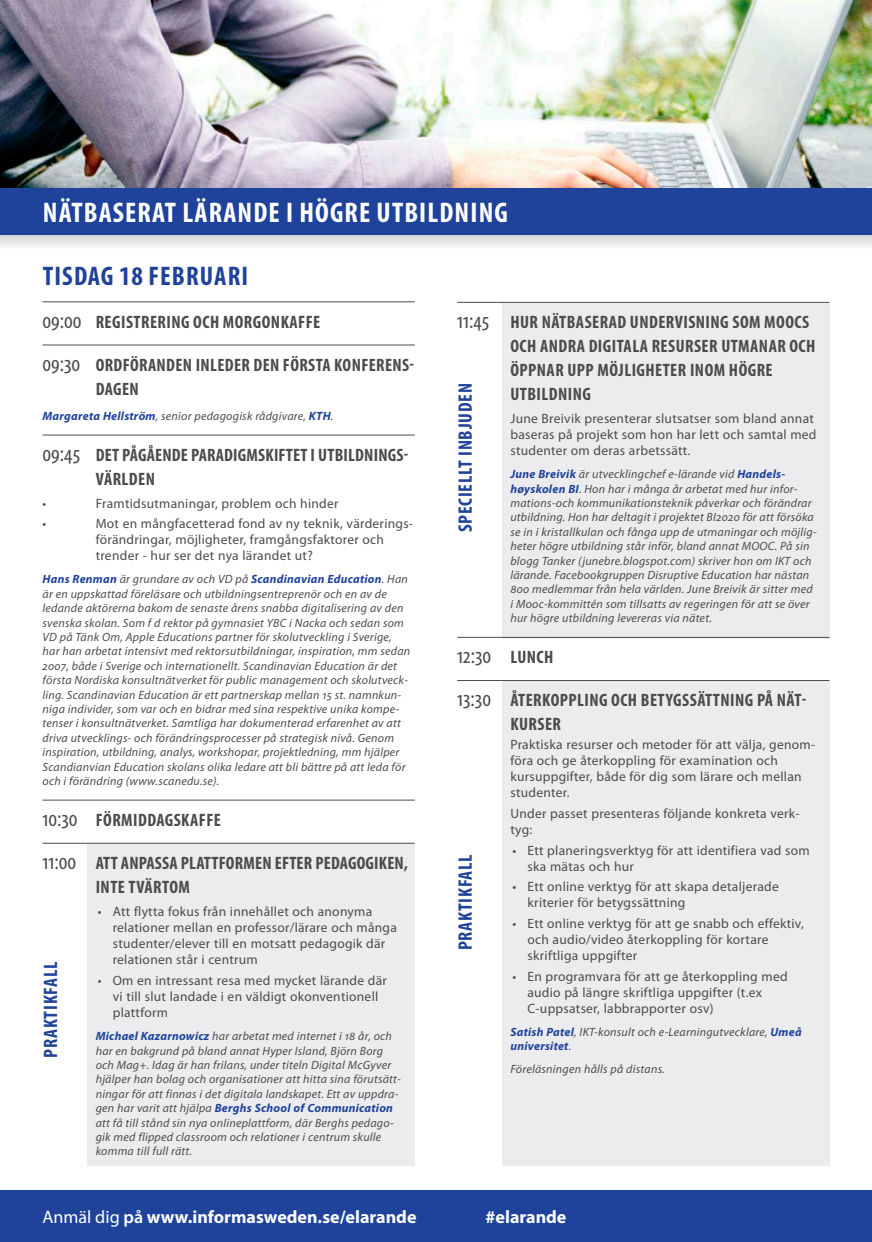
<style>
.page{position:relative;width:872px;height:1242px;background:#fff}
.page>*{position:absolute;margin:0;border:0;box-sizing:border-box;transform-origin:0 0}
.t1{font:700 condensed 28.5px "Myriad Pro";letter-spacing:.04em;color:#fff}
.t2{font:700 condensed 27px "Myriad Pro";letter-spacing:.04em;color:#1f439b}
._2-Rubrik{font:condensed 22.5px "Myriad Pro";color:#4b4c4d}
.t3{font:700 condensed 19.5px "Myriad Pro";letter-spacing:.04em;color:#1f439b}
._2-Rubrik-2{font:700 condensed 18px/24px "Myriad Pro";letter-spacing:.025em;color:#4b4c4d}
.t4{font:700 18px "Myriad Pro";color:#fff}
._2-Programpunkter_Bu{font:13.5px/16.2px "Myriad Pro";letter-spacing:.02em;color:#4b4c4d}
._2-Programpunkter{font:13.5px/16.2px "Myriad Pro";letter-spacing:.02em;color:#4b4c4d}
._2-Namn{font:italic 12px/14.4px "Myriad Pro";letter-spacing:.02em;color:#4b4c4d}
.s1{font-weight:400;font-size:22.5px}
.s2{font-weight:700;color:#1f439b}
.s3{font-weight:700;font-size:18px}
.s4{font-weight:400}
.s5{font-weight:600}
</style>
<div class="page">
<div style="left:502px;top:302px;width:327px;height:336px;background:#ececee"></div>
<div style="left:502px;top:681px;width:327px;height:484px;background:#ececee"></div>
<div style="left:0;top:1191px;width:872px;height:51px;background:#1f439b"></div>
<img style="left:0;top:0;width:872px;height:188px">
<div style="left:87px;top:844px;width:328px;height:321px;background:#ececee"></div>
<hr style="left:43px;top:301px;width:372px;height:1px;background:#4b4c4d">
<hr style="left:43px;top:344px;width:372px;height:1px;background:#4b4c4d">
<hr style="left:43px;top:435px;width:372px;height:1px;background:#4b4c4d">
<hr style="left:43px;top:799px;width:372px;height:1px;background:#4b4c4d">
<hr style="left:43px;top:843px;width:372px;height:1px;background:#4b4c4d">
<hr style="left:457px;top:302px;width:372px;height:1px;background:#4b4c4d">
<hr style="left:457px;top:637px;width:372px;height:1px;background:#4b4c4d">
<hr style="left:457px;top:680px;width:372px;height:1px;background:#4b4c4d">
<svg style="left:0;top:235px;width:872px;height:11px;background:#e2e3e4"></svg>
<div style="left:0;top:188px;width:872px;height:47px;background:#1f439b"></div>
<p class="t1" style="left:43px;top:197px;width:466px">NÄTBASERAT LÄRANDE I HÖGRE UTBILDNING</p>
<p class="t2" style="left:43px;top:261px;width:207px">TISDAG 18 FEBRUARI</p>
<p class="_2-Rubrik-2" style="left:43px;top:310px;width:279px"><span class="s1">09:00</span> REGISTRERING OCH MORGONKAFFE</p>
<p class="_2-Rubrik-2" style="left:96px;top:353px;width:320px;text-indent:-53px"><span class="s1">09:30</span> ORDFÖRANDEN INLEDER DEN FÖRSTA KONFERENS-<br>DAGEN</p>
<p class="_2-Namn" style="left:43px;top:409px;width:292px"><span class="s2">Margareta Hellström</span>, senior pedagogisk rådgivare, <span class="s2">KTH</span>.</p>
<p class="_2-Rubrik-2" style="left:96px;top:443px;width:314px;text-indent:-53px"><span class="s1">09:45</span> DET PÅGÅENDE PARADIGMSKIFTET I UTBILDNINGS-<br>VÄRLDEN</p>
<p class="_2-Programpunkter_Bu" style="left:43px;top:495px;width:5px">•</p>
<p class="_2-Programpunkter_Bu" style="left:96px;top:495px;width:244px">Framtidsutmaningar, problem och hinder</p>
<p class="_2-Programpunkter_Bu" style="left:43px;top:515px;width:5px">•</p>
<p class="_2-Programpunkter_Bu" style="left:96px;top:515px;width:319px">Mot en mångfacetterad fond av ny teknik, värderings&shy;förändringar, möjligheter, framgångsfaktorer och trender - hur ser det nya lärandet ut?</p>
<p class="_2-Namn" style="left:43px;top:572px;width:369px"><span class="s2">Hans Renman</span> är grundare av och VD på <span class="s2">Scandinavian Education</span>. Han är en uppskattad föreläsare och utbildningsentreprenör och en av de ledande aktörerna bakom de senaste årens snabba digitalisering av den svenska skolan. Som f d rektor på gymnasiet YBC i Nacka och sedan som VD på Tänk Om, Apple Educations partner för skolutveckling i Sverige, har han arbetat intensivt med rektorsutbildningar, inspiration, mm sedan 2007, både i Sverige och internationellt. Scandinavian Education är det första Nordiska konsultnätverket för public management och skolutveck&shy;ling. Scandinavian Education är ett partnerskap mellan 15 st. namnkun&shy;niga individer, som var och en bidrar med sina respektive unika kompe&shy;tenser i konsultnätverket. Samtliga har dokumenterad erfarenhet av att driva utvecklings- och förändringsprocesser på strategisk nivå. Genom inspiration, utbildning, analys, workshopar, projektledning, mm hjälper Scandianvian Education skolans olika ledare att bli bättre på att leda för och i förändring (www.scanedu.se).</p>
<p class="_2-Rubrik-2" style="left:43px;top:808px;width:180px"><span class="s1">10:30</span> FÖRMIDDAGSKAFFE</p>
<p class="_2-Rubrik-2" style="left:96px;top:851px;width:314px;text-indent:-53px"><span class="s1">11:00</span> ATT ANPASSA PLATTFORMEN EFTER PEDAGOGIKEN,<br>INTE TVÄRTOM</p>
<p class="_2-Programpunkter_Bu" style="left:113px;top:903px;width:286px;text-indent:-15px">• Att flytta fokus från innehållet och anonyma relationer mellan en professor/lärare och många studenter/elever till en motsatt pedagogik där relationen står i centrum</p>
<p class="_2-Programpunkter_Bu" style="left:113px;top:972px;width:276px;text-indent:-15px">• Om en intressant resa med mycket lärande där vi till slut landade i en väldigt okonventionell plattform</p>
<p class="_2-Namn" style="left:96px;top:1029px;width:307px"><span class="s2">Michael Kazarnowicz</span> har arbetat med internet i 18 år, och har en bakgrund på bland annat Hyper Island, Björn Borg och Mag+. Idag är han frilans, under titeln Digital McGyver hjälper han bolag och organisationer att hitta sina förutsätt&shy;ningar för att finnas i det digitala landskapet. Ett av uppdra&shy;gen har varit att hjälpa <span class="s2">Berghs School of Communication </span>att få till stånd sin nya onlineplattform, där Berghs pedago&shy;gik med flipped classroom och relationer i centrum skulle komma till full rätt.</p>
<p class="t3" style="left:40px;top:1057px;width:97px;rotate:-90deg">PRAKTIKFALL</p>
<p class="_2-Rubrik-2" style="left:510px;top:310px;width:306px;text-indent:-53px"><span class="s1">11:45</span> HUR NÄTBASERAD UNDERVISNING SOM MOOCS<br>OCH ANDRA DIGITALA RESURSER UTMANAR OCH<br>ÖPPNAR UPP MÖJLIGHETER INOM HÖGRE<br>UTBILDNING</p>
<p class="_2-Programpunkter" style="left:510px;top:410px;width:307px">June Breivik presenterar slutsatser som bland annat baseras på projekt som hon har lett och samtal med studenter om deras arbetssätt.</p>
<p class="_2-Namn" style="left:510px;top:467px;width:308px"><span class="s2">June Breivik</span> är utvecklingchef e-lärande vid <span class="s2">Handels&shy;høyskolen BI</span>. Hon har i många år arbetat med hur infor&shy;mations-och kommunikationsteknik påverkar och förändrar utbildning. Hon har deltagit i projektet BI2020 för att försöka se in i kristallkulan och fånga upp de utmaningar och möjlig&shy;heter högre utbildning står inför, bland annat MOOC. På sin blogg Tanker (junebre.blogspot.com) skriver hon om IKT och lärande. Facebookgruppen Disruptive Education har nästan 800 medlemmar från hela världen. June Breivik är sitter med i Mooc-kommittén som tillsatts av regeringen för att se över hur högre utbildning levereras via nätet.</p>
<p class="_2-Rubrik" style="left:457px;top:643px;width:98px">12:30 <span class="s3">LUNCH</span></p>
<p class="_2-Rubrik-2" style="left:510px;top:688px;width:298px;text-indent:-53px"><span class="s1">13:30</span> ÅTERKOPPLING OCH BETYGSSÄTTNING PÅ NÄT-<br>KURSER</p>
<p class="_2-Programpunkter" style="left:510px;top:736px;width:306px">Praktiska resurser och metoder för att välja, genom&shy;föra och ge återkoppling för examination och kursuppgifter, både för dig som lärare och mellan studenter.</p>
<p class="_2-Programpunkter" style="left:510px;top:805px;width:290px">Under passet presenteras följande konkreta verk&shy;tyg:</p>
<p class="_2-Programpunkter_Bu" style="left:527px;top:842px;width:284px;text-indent:-15px">• Ett planeringsverktyg för att identifiera vad som ska mätas och hur</p>
<p class="_2-Programpunkter_Bu" style="left:527px;top:879px;width:253px;text-indent:-15px">• Ett online verktyg för att skapa detaljerade kriterier för betygssättning</p>
<p class="_2-Programpunkter_Bu" style="left:527px;top:915px;width:278px;text-indent:-15px">• Ett online verktyg för att ge snabb och effektiv, och audio/video återkoppling för kortare skriftliga uppgifter</p>
<p class="_2-Programpunkter_Bu" style="left:527px;top:968px;width:262px;text-indent:-15px">• En programvara för att ge återkoppling med audio på längre skriftliga uppgifter (t.ex<br>C-uppsatser, labbrapporter osv)</p>
<p class="_2-Namn" style="left:510px;top:1025px;width:293px"><span class="s2">Satish Patel</span>, IKT-konsult och e-Learningutvecklare, <span class="s2">Umeå universitet</span>.</p>
<p class="_2-Namn" style="left:510px;top:1062px;width:156px">Föreläsningen hålls på distans.</p>
<p class="t3" style="left:454px;top:532px;width:151px;rotate:-90deg">SPECIELLT INBJUDEN</p>
<p class="t3" style="left:454px;top:950px;width:97px;rotate:-90deg">PRAKTIKFALL</p>
<p class="t4" style="left:43px;top:1207px;width:375px"><span class="s4">Anmäl dig</span> <span class="s5">på</span> www.informasweden.se/elarande</p>
<p class="t4" style="left:485px;top:1207px;width:82px">#elarande</p>
</div>
